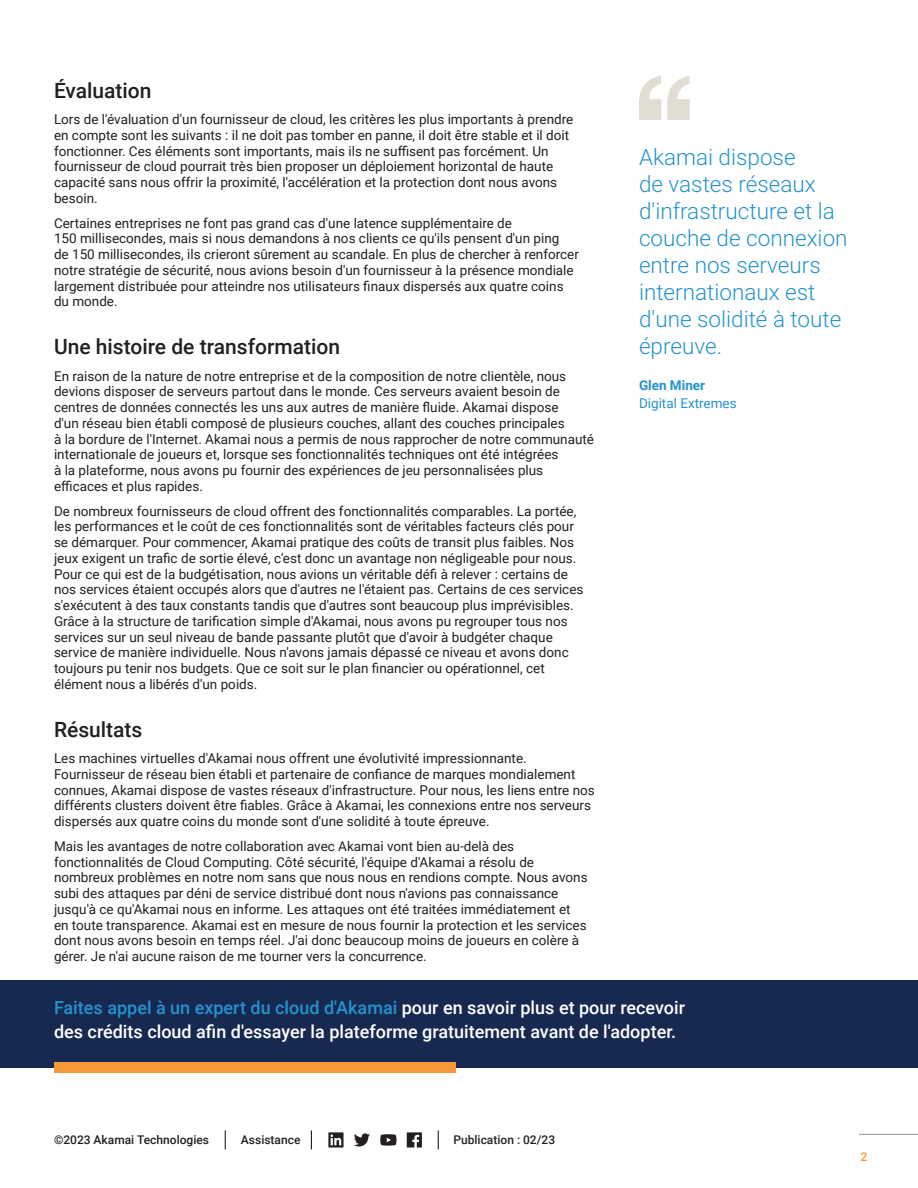
<style>
.page{position:relative;width:918px;height:1188px;background:#fff}
.page>*{position:absolute;margin:0;border:0;box-sizing:border-box;transform-origin:0 0}
.t1{font:300 22.5px/27px "Roboto";color:#2493cf}
.t2{font:500 21px "Roboto";color:#231f20}
.t3{font:500 18px/24px "Roboto";color:#fff}
.t4{font:13.5px/15.8px "Roboto";color:#231f20}
.t5{font:13.5px "Roboto";color:#2493cf}
.t6{font:700 13.5px "Roboto";color:#2493cf}
.t7{font:500 12px "Roboto";color:#231f20}
.t8{font:500 12px "Roboto";color:#f69739}
.s1{color:#2493cf}
</style>
<div class="page">
<div style="left:0;top:980px;width:918px;height:87px;background:#172951"></div>
<div style="left:54px;top:1062px;width:401px;height:11px;background:#f69739"></div>
<hr style="left:859px;top:1134px;width:59px;height:1px;background:#a8a8a9">
<svg style="left:639px;top:76px;width:51px;height:44px"></svg>
<svg style="left:311px;top:1130px;width:1px;height:19px"></svg>
<svg style="left:225px;top:1130px;width:1px;height:19px"></svg>
<svg style="left:438px;top:1130px;width:1px;height:19px"></svg>
<svg style="left:380px;top:1134px;width:16px;height:12px"></svg>
<svg style="left:328px;top:1132px;width:16px;height:16px"></svg>
<svg style="left:407px;top:1132px;width:15px;height:16px"></svg>
<svg style="left:354px;top:1133px;width:16px;height:14px"></svg>
<h2 class="t2" style="left:54px;top:75px;width:99px">Évaluation</h2>
<p class="t4" style="left:54px;top:111px;width:521px">Lors de l'évaluation d'un fournisseur de cloud, les critères les plus importants à prendre en compte sont les suivants : il ne doit pas tomber en panne, il doit être stable et il doit fonctionner. Ces éléments sont importants, mais ils ne suffisent pas forcément. Un fournisseur de cloud pourrait très bien proposer un déploiement horizontal de haute capacité sans nous offrir la proximité, l'accélération et la protection dont nous avons besoin.</p>
<p class="t4" style="left:54px;top:214px;width:527px">Certaines entreprises ne font pas grand cas d'une latence supplémentaire de<br>150 millisecondes, mais si nous demandons à nos clients ce qu'ils pensent d'un ping<br>de 150 millisecondes, ils crieront sûrement au scandale. En plus de chercher à renforcer notre stratégie de sécurité, nous avions besoin d'un fournisseur à la présence mondiale largement distribuée pour atteindre nos utilisateurs finaux dispersés aux quatre coins du monde.</p>
<h2 class="t2" style="left:54px;top:332px;width:288px">Une histoire de transformation</h2>
<p class="t4" style="left:54px;top:367px;width:542px">En raison de la nature de notre entreprise et de la composition de notre clientèle, nous devions disposer de serveurs partout dans le monde. Ces serveurs avaient besoin de centres de données connectés les uns aux autres de manière fluide. Akamai dispose<br>d'un réseau bien établi composé de plusieurs couches, allant des couches principales<br>à la bordure de l'Internet. Akamai nous a permis de nous rapprocher de notre communauté internationale de joueurs et, lorsque ses fonctionnalités techniques ont été intégrées<br>à la plateforme, nous avons pu fournir des expériences de jeu personnalisées plus efficaces et plus rapides.</p>
<p class="t4" style="left:54px;top:503px;width:531px">De nombreux fournisseurs de cloud offrent des fonctionnalités comparables. La portée, les performances et le coût de ces fonctionnalités sont de véritables facteurs clés pour se démarquer. Pour commencer, Akamai pratique des coûts de transit plus faibles. Nos jeux exigent un trafic de sortie élevé, c'est donc un avantage non négligeable pour nous.<br>Pour ce qui est de la budgétisation, nous avions un véritable défi à relever : certains de nos services étaient occupés alors que d'autres ne l'étaient pas. Certains de ces services s'exécutent à des taux constants tandis que d'autres sont beaucoup plus imprévisibles.<br>Grâce à la structure de tarification simple d'Akamai, nous avons pu regrouper tous nos services sur un seul niveau de bande passante plutôt que d'avoir à budgéter chaque service de manière individuelle. Nous n'avons jamais dépassé ce niveau et avons donc toujours pu tenir nos budgets. Que ce soit sur le plan financier ou opérationnel, cet élément nous a libérés d'un poids.</p>
<h2 class="t2" style="left:54px;top:714px;width:90px">Résultats</h2>
<p class="t4" style="left:54px;top:750px;width:542px">Les machines virtuelles d'Akamai nous offrent une évolutivité impressionnante.<br>Fournisseur de réseau bien établi et partenaire de confiance de marques mondialement connues, Akamai dispose de vastes réseaux d'infrastructure. Pour nous, les liens entre nos différents clusters doivent être fiables. Grâce à Akamai, les connexions entre nos serveurs dispersés aux quatre coins du monde sont d'une solidité à toute épreuve.</p>
<p class="t4" style="left:54px;top:838px;width:535px">Mais les avantages de notre collaboration avec Akamai vont bien au-delà des fonctionnalités de Cloud Computing. Côté sécurité, l'équipe d'Akamai a résolu de nombreux problèmes en notre nom sans que nous nous en rendions compte. Nous avons subi des attaques par déni de service distribué dont nous n'avions pas connaissance jusqu'à ce qu'Akamai nous en informe. Les attaques ont été traitées immédiatement et en toute transparence. Akamai est en mesure de nous fournir la protection et les services dont nous avons besoin en temps réel. J'ai donc beaucoup moins de joueurs en colère à gérer. Je n'ai aucune raison de me tourner vers la concurrence.</p>
<h1 class="t1" style="left:639px;top:143px;width:210px">Akamai dispose<br>de vastes réseaux d'infrastructure et la couche de connexion entre nos serveurs internationaux est d'une solidité à toute épreuve.</h1>
<p class="t6" style="left:639px;top:376px;width:68px">Glen Miner</p>
<p class="t5" style="left:639px;top:394px;width:99px">Digital Extremes</p>
<h3 class="t3" style="left:54px;top:994px;width:633px"><span class="s1">Faites appel à un expert du cloud d'Akamai</span> pour en savoir plus et pour recevoir des crédits cloud afin d'essayer la plateforme gratuitement avant de l'adopter.</h3>
<p class="t7" style="left:54px;top:1131px;width:157px">©2023 Akamai Technologies</p>
<p class="t7" style="left:241px;top:1131px;width:61px">Assistance</p>
<p class="t7" style="left:453px;top:1131px;width:103px">Publication : 02/23</p>
<p class="t8" style="left:860px;top:1148px;width:8px">2</p>
</div>
